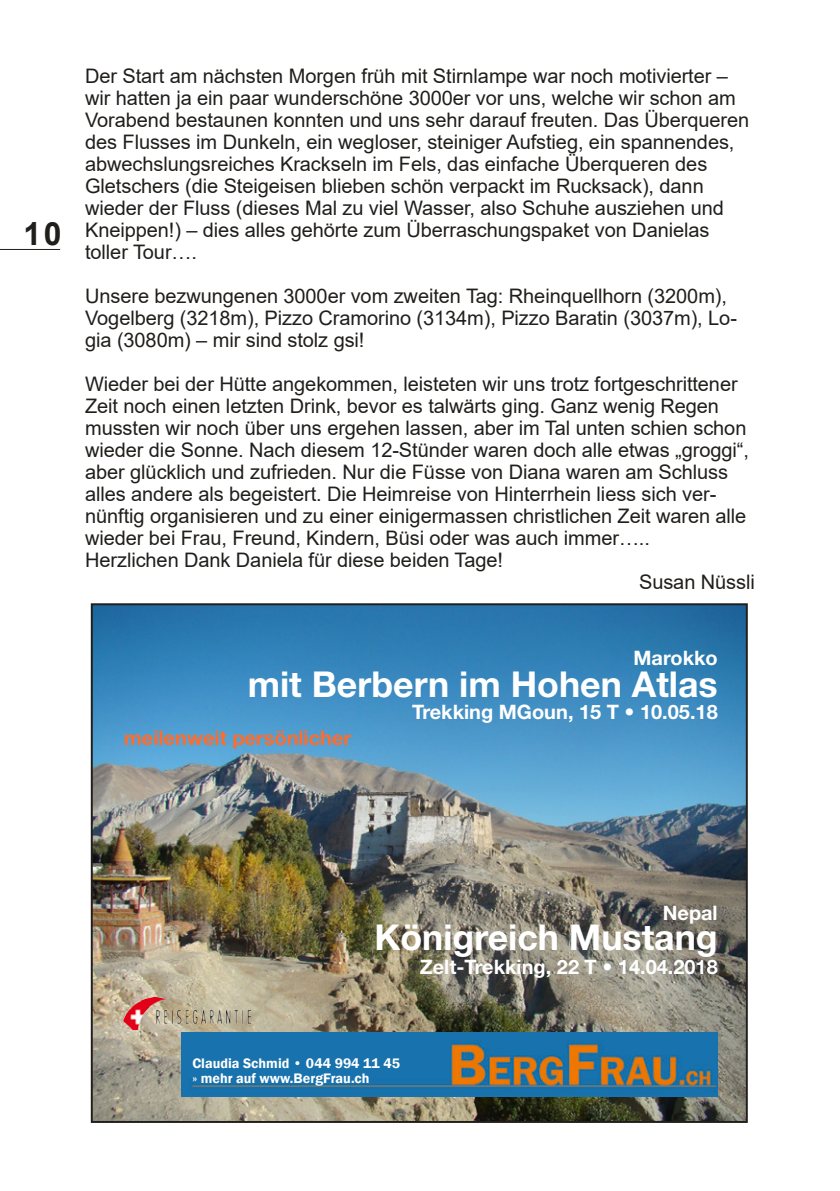
<style>
.page{position:relative;width:840px;height:1191px;background:#fff}
.page>*{position:absolute;margin:0;border:0;box-sizing:border-box;transform-origin:0 0}
.t1{font:700 35.6px "Helvetica Neue LT Std";color:#fff}
.t2{font:700 32px "Arial";color:#211f1c}
.t3{font:20px/22px "Arial";letter-spacing:-.005em;color:#211f1c}
.t4{font:700 20px "Helvetica Neue LT Std";color:#fff}
.t5{font:700 20px "Helvetica Neue LT Std";color:#ff6c2c}
.t6{font:600 14.2px/15.2px "Franklin Gothic";color:#fff}
</style>
<div class="page">
<hr style="left:0;top:249px;width:60px;height:1px;background:#211f1c">
<img style="left:94px;top:606px;width:650px;height:514px">
<img style="left:181px;top:1032px;width:535px;height:64px">
<img style="left:123px;top:997px;width:127px;height:32px">
<div style="left:91px;top:603px;width:656px;height:520px;border:2px solid #211f1c"></div>
<h2 class="t2" style="left:24px;top:211px;width:39px">10</h2>
<p class="t3" style="left:85px;top:64px;width:665px">Der Start am nächsten Morgen früh mit Stirnlampe war noch motivierter – wir hatten ja ein paar wunderschöne 3000er vor uns, welche wir schon am Vorabend bestaunen konnten und uns sehr darauf freuten. Das Überqueren des Flusses im Dunkeln, ein wegloser, steiniger Aufstieg, ein spannendes, abwechslungsreiches Krackseln im Fels, das einfache Überqueren des Gletschers (die Steigeisen blieben schön verpackt im Rucksack), dann wieder der Fluss (dieses Mal zu viel Wasser, also Schuhe ausziehen und Kneippen!) – dies alles gehörte zum Überraschungspaket von Danielas toller Tour….</p>
<p class="t3" style="left:85px;top:284px;width:653px">Unsere bezwungenen 3000er vom zweiten Tag: Rheinquellhorn (3200m),<br>Vogelberg (3218m), Pizzo Cramorino (3134m), Pizzo Baratin (3037m), Lo&shy;gia (3080m) – mir sind stolz gsi!</p>
<p class="t3" style="left:85px;top:372px;width:653px">Wieder bei der Hütte angekommen, leisteten wir uns trotz fortgeschrittener</p>
<p class="t3" style="left:85px;top:394px;width:635px">Zeit noch einen letzten Drink, bevor es talwärts ging. Ganz wenig Regen</p>
<p class="t3" style="left:85px;top:416px;width:662px">mussten wir noch über uns ergehen lassen, aber im Tal unten schien schon</p>
<p class="t3" style="left:85px;top:438px;width:665px">wieder die Sonne. Nach diesem 12-Stünder waren doch alle etwas „groggi“,</p>
<p class="t3" style="left:85px;top:460px;width:644px">aber glücklich und zufrieden. Nur die Füsse von Diana waren am Schluss</p>
<p class="t3" style="left:85px;top:482px;width:632px">alles andere als begeistert. Die Heimreise von Hinterrhein liess sich ver-</p>
<p class="t3" style="left:85px;top:504px;width:662px">nünftig organisieren und zu einer einigermassen christlichen Zeit waren alle</p>
<p class="t3" style="left:85px;top:526px;width:566px">wieder bei Frau, Freund, Kindern, Büsi oder was auch immer…..</p>
<p class="t3" style="left:85px;top:548px;width:419px">Herzlichen Dank Daniela für diese beiden Tage!</p>
<p class="t3" style="left:638px;top:570px;width:117px">Susan Nüssli</p>
<p class="t4" style="left:633px;top:645px;width:86px">Marokko</p>
<h1 class="t1" style="left:247px;top:662px;width:471px">mit Berbern im Hohen Atlas</h1>
<p class="t4" style="left:412px;top:699px;width:307px">Trekking MGoun, 15 T • 10.05.18</p>
<p class="t5" style="left:124px;top:725px;width:229px">meilenweit persönlicher</p>
<p class="t4" style="left:662px;top:900px;width:56px">Nepal</p>
<h1 class="t1" style="left:374px;top:915px;width:344px">Königreich Mustang</h1>
<p class="t4" style="left:419px;top:954px;width:299px">Zelt-Trekking, 22 T • 14.04.2018</p>
<p class="t6" style="left:192px;top:1056px;width:209px">Claudia Schmid • 044 994 11 45 » mehr auf www.BergFrau.ch</p>
</div>
